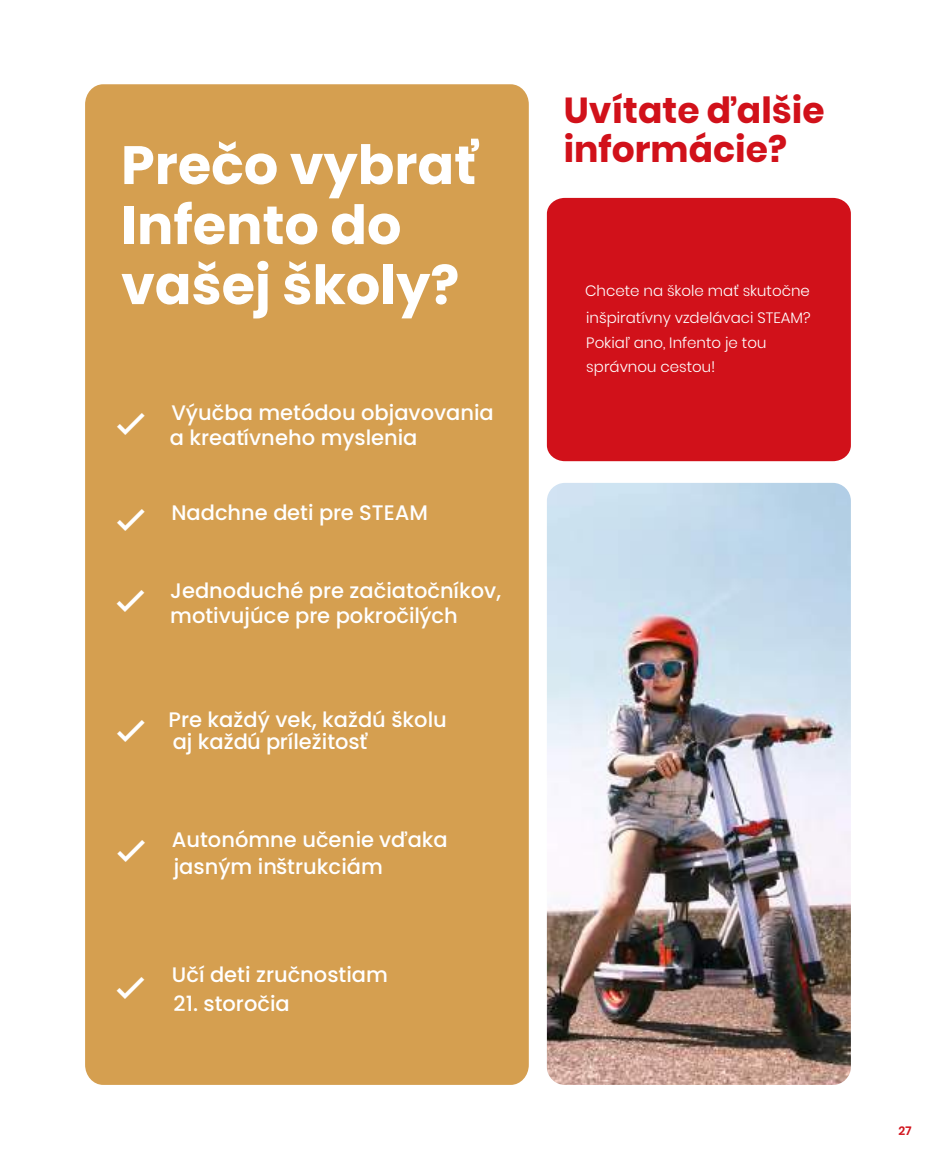
<style>
.page{position:relative;width:936px;height:1170px;background:#fff}
.page>*{position:absolute;margin:0;border:0;box-sizing:border-box;transform-origin:0 0}
.t1{font:700 54px/60px "Poppins";color:#fff}
.t2{font:700 36px/39px "Poppins";color:#d1111a}
.t3{font:33px "Gujarati";color:#fff}
.t4{font:500 21px/25.2px "Poppins";color:#fff}
.t5{font:300 15px/27.9px "Poppins";color:#fff}
.t6{font:600 12px "Poppins";color:#d1111a}
</style>
<div class="page">
<img style="left:547px;top:483px;width:303px;height:601px">
<div style="left:85px;top:84px;width:443px;height:1000px;background:#d59f50"></div>
<div style="left:547px;top:198px;width:303px;height:263px;background:#d1111a"></div>
<h1 class="t1" style="left:121px;top:135px;width:356px">Prečo vybrať<br>Infento do vašej školy?</h1>
<p class="t4" style="left:171px;top:400px;width:324px">Výučba metódou objavovania</p>
<p class="t4" style="left:116px;top:425px;width:303px"><sup>✓</sup> a kreatívneho myslenia</p>
<h3 class="t3" style="left:116px;top:500px;width:32px">✓</h3>
<h3 class="t3" style="left:115px;top:580px;width:32px">✓</h3>
<p class="t4" style="left:171px;top:500px;width:258px">Nadchne deti pre STEAM</p>
<p class="t4" style="left:170px;top:577px;width:332px">Jednoduché pre začiatočníkov, motivujúce pre pokročilých</p>
<h3 class="t3" style="left:116px;top:711px;width:32px">✓</h3>
<p class="t4" style="left:169px;top:708px;width:280px;line-height:22px">Pre každý vek, každú školu aj každú príležitosť</p>
<h3 class="t3" style="left:116px;top:831px;width:32px">✓</h3>
<p class="t4" style="left:172px;top:826px;width:277px;line-height:27px">Autonómne učenie vďaka jasným inštrukciám</p>
<h3 class="t3" style="left:116px;top:967px;width:32px">✓</h3>
<p class="t4" style="left:172px;top:962px;width:217px">Učí deti zručnostiam</p>
<p class="t4" style="left:173px;top:990px;width:118px">21. storočia</p>
<h2 class="t2" style="left:564px;top:91px;width:262px">Uvítate ďalšie informácie?</h2>
<p class="t5" style="left:585px;top:276px;width:227px">Chcete na škole mať skutočne inšpiratívny vzdelávaci STEAM?</p>
<p class="t5" style="left:586px;top:330px;width:181px;line-height:24.3px">Pokiaľ ano, Infento je tou správnou cestou!</p>
<p class="t6" style="left:898px;top:1123px;width:14px">27</p>
</div>
